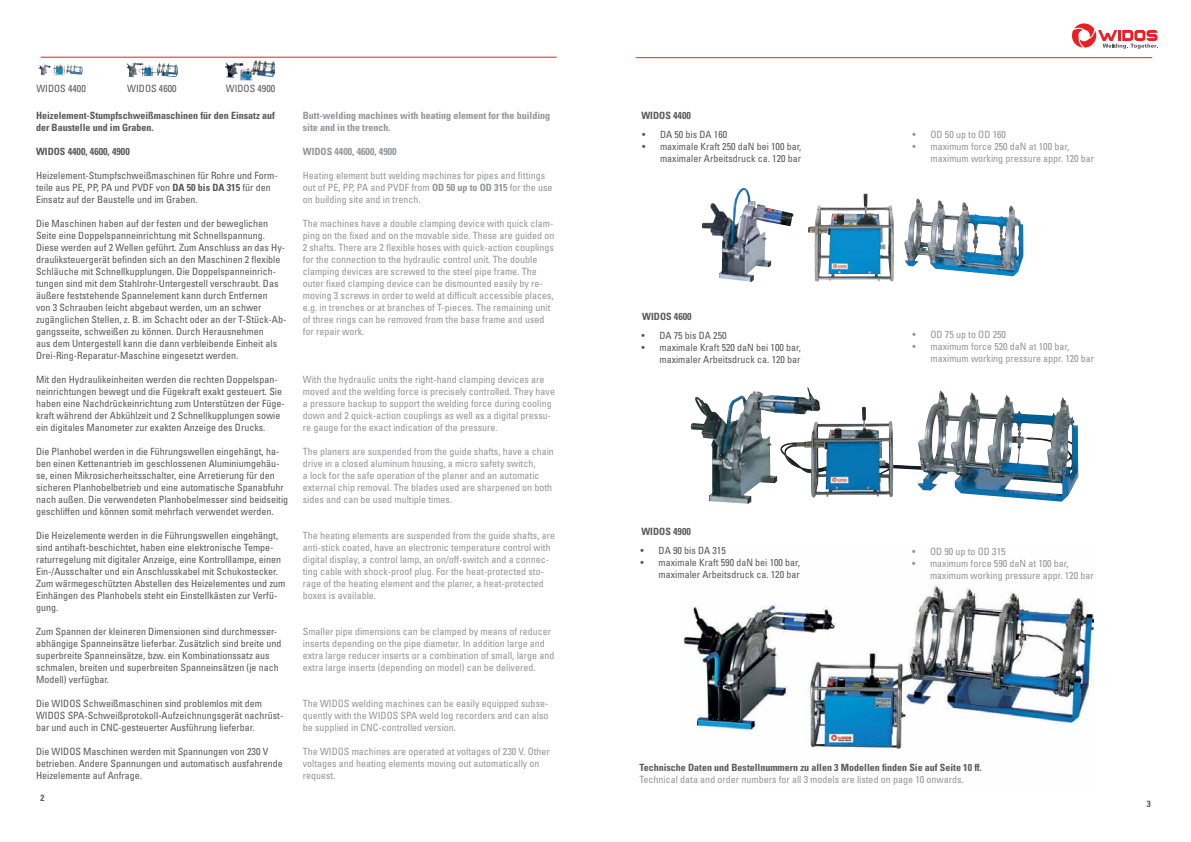
<style>
.page{position:relative;width:1191px;height:842px;background:#fff}
.page>*{position:absolute;margin:0;border:0;box-sizing:border-box;transform-origin:0 0}
.t1{font:condensed 10px/12px "Univers LT Pro";color:#58595b}
.t2{font:condensed 10px/12px "Univers LT Pro";color:#939598}
.t3{font:700 condensed 10px/12px "Univers LT Pro";color:#58595b}
.t4{font:700 condensed 10px/12px "Univers LT Pro";color:#939598}
.t5{font:700 condensed 9px "Univers LT Pro";color:#58595b}
.s1{font-weight:700}
</style>
<div class="page">
<hr style="left:41px;top:57px;width:516px;height:1px;background:#ed1d24">
<hr style="left:636px;top:57px;width:516px;height:1px;background:#ed1d24">
<svg style="left:1072px;top:23px;width:85px;height:26px"></svg>
<img style="left:38px;top:63px;width:27px;height:13px">
<img style="left:225px;top:59px;width:50px;height:21px">
<img style="left:126px;top:62px;width:52px;height:15px">
<img style="left:702px;top:188px;width:192px;height:94px">
<img style="left:684px;top:585px;width:409px;height:170px">
<img style="left:690px;top:387px;width:388px;height:117px">
<p class="t1" style="left:36px;top:83px;width:51px">WIDOS 4400</p>
<p class="t1" style="left:127px;top:83px;width:51px">WIDOS 4600</p>
<p class="t1" style="left:226px;top:83px;width:51px">WIDOS 4900</p>
<p class="t3" style="left:36px;top:109px;width:240px">Heizelement-Stumpfschweißmaschinen für den Einsatz auf der Baustelle und im Graben.</p>
<p class="t3" style="left:36px;top:145px;width:7px">WIDOS</p>
<p class="t3" style="left:68px;top:145px;width:64px">4400, 4600, 4900</p>
<p class="t1" style="left:36px;top:169px;width:243px">Heizelement-Stumpfschweißmaschinen für Rohre und Form&shy;teile aus PE, PP, PA und PVDF von <span class="s1">DA 50 bis DA 315</span> für den<br>Einsatz auf der Baustelle und im Graben.</p>
<p class="t1" style="left:36px;top:217px;width:252px">Die Maschinen haben auf der festen und der beweglichen Seite eine Doppelspanneinrichtung mit Schnellspannung.<br>Diese werden auf 2 Wellen geführt. Zum Anschluss an das Hy&shy;drauliksteuergerät befinden sich an den Maschinen 2 flexible Schläuche mit Schnellkupplungen. Die Doppelspanneinrich&shy;tungen sind mit dem Stahlrohr-Untergestell verschraubt. Das äußere feststehende Spannelement kann durch Entfernen<br>von 3 Schrauben leicht abgebaut werden, um an schwer zugänglichen Stellen, z. B. im Schacht oder an der T-Stück-Ab&shy;gangsseite, schweißen zu können. Durch Herausnehmen<br>aus dem Untergestell kann die dann verbleibende Einheit als Drei-Ring-Reparatur-Maschine eingesetzt werden.</p>
<p class="t1" style="left:36px;top:373px;width:250px">Mit den Hydraulikeinheiten werden die rechten Doppelspan&shy;neinrichtungen bewegt und die Fügekraft exakt gesteuert. Sie haben eine Nachdrückeinrichtung zum Unterstützen der Füge&shy;kraft während der Abkühlzeit und 2 Schnellkupplungen sowie ein digitales Manometer zur exakten Anzeige des Drucks.</p>
<p class="t1" style="left:36px;top:445px;width:254px">Die Planhobel werden in die Führungswellen eingehängt, ha&shy;ben einen Kettenantrieb im geschlossenen Aluminiumgehäu&shy;se, einen Mikrosicherheitsschalter, eine Arretierung für den sicheren Planhobelbetrieb und eine automatische Spanabfuhr nach außen. Die verwendeten Planhobelmesser sind beidseitig geschliffen und können somit mehrfach verwendet werden.</p>
<p class="t1" style="left:36px;top:529px;width:251px">Die Heizelemente werden in die Führungswellen eingehängt, sind antihaft-beschichtet, haben eine elektronische Tempe&shy;raturregelung mit digitaler Anzeige, eine Kontrolllampe, einen Ein-/Ausschalter und ein Anschlusskabel mit Schukostecker.<br>Zum wärmegeschützten Abstellen des Heizelementes und zum Einhängen des Planhobels steht ein Einstellkästen zur Verfü&shy;gung.</p>
<p class="t1" style="left:36px;top:625px;width:247px">Zum Spannen der kleineren Dimensionen sind durchmesser&shy;abhängige Spanneinsätze lieferbar. Zusätzlich sind breite und superbreite Spanneinsätze, bzw. ein Kombinationssatz aus schmalen, breiten und superbreiten Spanneinsätzen (je nach Modell) verfügbar.</p>
<p class="t1" style="left:36px;top:697px;width:249px">Die WIDOS Schweißmaschinen sind problemlos mit dem<br>WIDOS SPA-Schweißprotokoll-Aufzeichnungsgerät nachrüst&shy;bar und auch in CNC-gesteuerter Ausführung lieferbar.</p>
<p class="t1" style="left:36px;top:745px;width:248px">Die WIDOS Maschinen werden mit Spannungen von 230 V betrieben. Andere Spannungen und automatisch ausfahrende<br>Heizelemente auf Anfrage.</p>
<p class="t5" style="left:41px;top:792px;width:5px">2</p>
<p class="t4" style="left:303px;top:109px;width:249px">Butt-welding machines with heating element for the building site and in the trench.</p>
<p class="t4" style="left:303px;top:145px;width:7px">WIDOS</p>
<p class="t4" style="left:334px;top:145px;width:64px">4400, 4600, 4900</p>
<p class="t2" style="left:303px;top:169px;width:251px">Heating element butt welding machines for pipes and fittings out of PE, PP, PA and PVDF from <span class="s1">OD 50 up to OD 315</span> for the use on building site and in trench.</p>
<p class="t2" style="left:303px;top:217px;width:253px">The machines have a double clamping device with quick clam&shy;ping on the fixed and on the movable side. These are guided on 2 shafts. There are 2 flexible hoses with quick-action couplings for the connection to the hydraulic control unit. The double clamping devices are screwed to the steel pipe frame. The outer fixed clamping device can be dismounted easily by re&shy;moving 3 screws in order to weld at difficult accessible places, e.g. in trenches or at branches of T-pieces. The remaining unit of three rings can be removed from the base frame and used for repair work.</p>
<p class="t2" style="left:303px;top:373px;width:254px">With the hydraulic units the right-hand clamping devices are moved and the welding force is precisely controlled. They have a pressure backup to support the welding force during cooling down and 2 quick-action couplings as well as a digital pressu&shy;re gauge for the exact indication of the pressure.</p>
<p class="t2" style="left:303px;top:445px;width:253px">The planers are suspended from the guide shafts, have a chain drive in a closed aluminum housing, a micro safety switch,<br>a lock for the safe operation of the planer and an automatic external chip removal. The blades used are sharpened on both sides and can be used multiple times.</p>
<p class="t2" style="left:303px;top:529px;width:254px">The heating elements are suspended from the guide shafts, are anti-stick coated, have an electronic temperature control with digital display, a control lamp, an on/off-switch and a connec&shy;ting cable with shock-proof plug. For the heat-protected sto&shy;rage of the heating element and the planer, a heat-protected boxes is available.</p>
<p class="t2" style="left:303px;top:625px;width:253px">Smaller pipe dimensions can be clamped by means of reducer inserts depending on the pipe diameter. In addition large and extra large reducer inserts or a combination of small, large and extra large inserts (depending on model) can be delivered.</p>
<p class="t2" style="left:303px;top:697px;width:247px;text-align:justify">The WIDOS welding machines can be easily equipped subse&shy;quently with the WIDOS SPA weld log recorders and can also be supplied in CNC-controlled version.</p>
<p class="t2" style="left:303px;top:745px;width:248px">The WIDOS machines are operated at voltages of 230 V. Other voltages and heating elements moving out automatically on request.</p>
<p class="t3" style="left:641px;top:109px;width:7px">WIDOS</p>
<p class="t3" style="left:673px;top:109px;width:19px">4400</p>
<p class="t1" style="left:642px;top:129px;width:87px">• DA 50 bis DA 160</p>
<p class="t1" style="left:642px;top:141px;width:161px;text-align:right">• maximale Kraft 250 daN bei 100 bar, maximaler Arbeitsdruck ca. 120 bar</p>
<p class="t3" style="left:642px;top:311px;width:7px">WIDOS</p>
<p class="t3" style="left:674px;top:311px;width:19px">4600</p>
<p class="t1" style="left:641px;top:329px;width:87px">• DA 75 bis DA 250</p>
<p class="t1" style="left:641px;top:341px;width:161px;text-align:right">• maximale Kraft 520 daN bei 100 bar, maximaler Arbeitsdruck ca. 120 bar</p>
<p class="t3" style="left:641px;top:526px;width:7px">WIDOS</p>
<p class="t3" style="left:673px;top:526px;width:19px">4900</p>
<p class="t1" style="left:640px;top:544px;width:87px">• DA 90 bis DA 315</p>
<p class="t1" style="left:640px;top:556px;width:161px;text-align:right">• maximale Kraft 590 daN bei 100 bar, maximaler Arbeitsdruck ca. 120 bar</p>
<p class="t2" style="left:912px;top:129px;width:95px">• OD 50 up to OD 160</p>
<p class="t2" style="left:930px;top:141px;width:165px;text-indent:-18px">• maximum force 250 daN at 100 bar, maximum working pressure appr. 120 bar</p>
<p class="t2" style="left:912px;top:328px;width:95px">• OD 75 up to OD 250</p>
<p class="t2" style="left:930px;top:340px;width:165px;text-indent:-18px">• maximum force 520 daN at 100 bar, maximum working pressure appr. 120 bar</p>
<p class="t2" style="left:912px;top:545px;width:95px">• OD 90 up to OD 315</p>
<p class="t2" style="left:930px;top:557px;width:165px;text-indent:-18px">• maximum force 590 daN at 100 bar, maximum working pressure appr. 120 bar</p>
<p class="t3" style="left:639px;top:761px;width:344px">Technische Daten und Bestellnummern zu allen 3 Modellen finden Sie auf Seite 10 ff.</p>
<p class="t2" style="left:639px;top:773px;width:326px">Technical data and order numbers for all 3 models are listed on page 10 onwards.</p>
<p class="t5" style="left:1146px;top:798px;width:5px">3</p>
</div>
